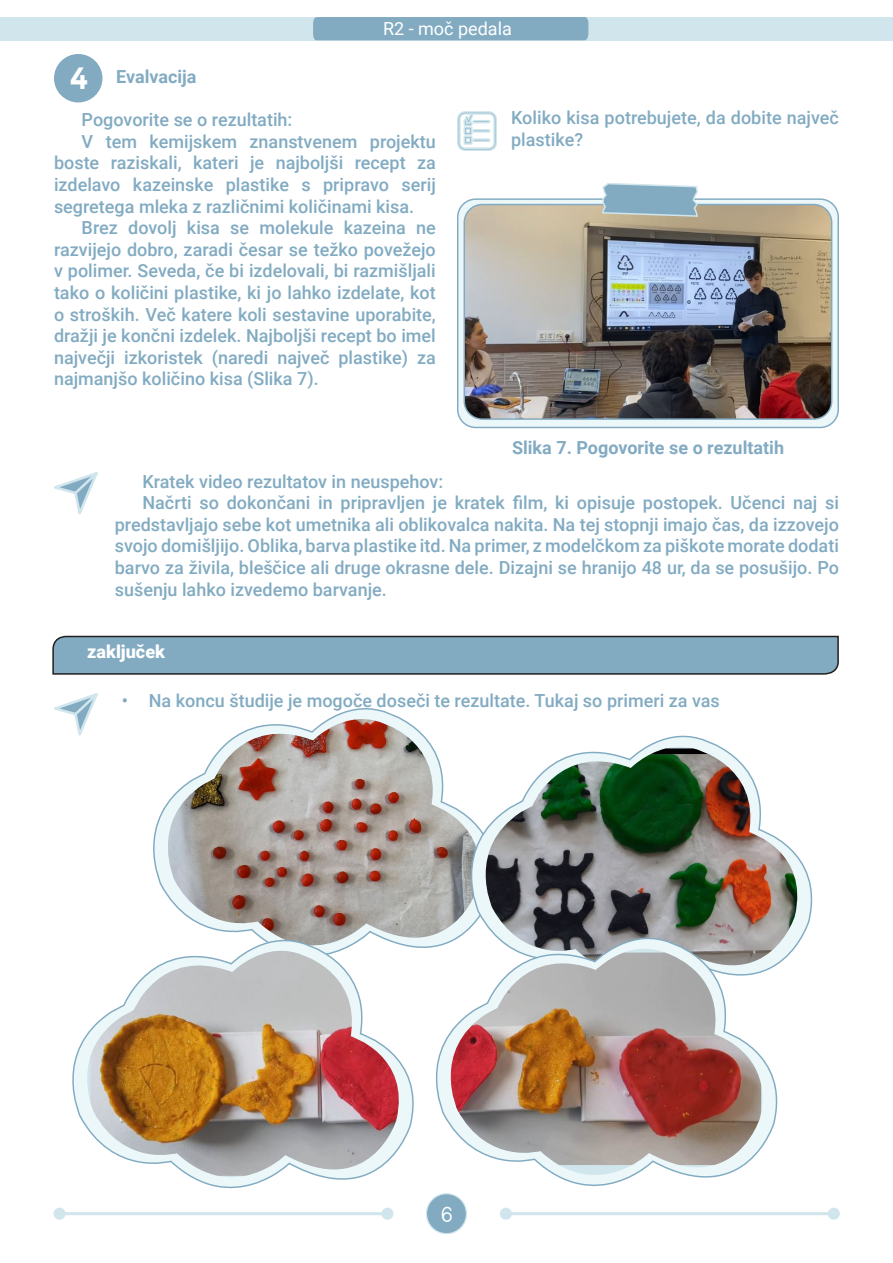
<style>
.page{position:relative;width:893px;height:1263px;background:#fff}
.page>*{position:absolute;margin:0;border:0;box-sizing:border-box;transform-origin:0 0}
.t1{font:900 29.55px "TG Neuramatica";color:#fff}
.t2{font:21px "TG Neuramatica";color:#fff}
.t3{font:500 18px/21.6px "Roboto";color:#82abc2;text-align:justify}
.t4{font:700 18px "Roboto";color:#82abc2}
.t5{font:18px "Roboto";color:#fff}
.t6{font:900 18px "Roboto";color:#fff}
</style>
<div class="page">
<div style="left:426px;top:1194px;width:40px;height:40px;background:#82abc2;border-radius:50%"></div>
<div style="left:426px;top:1193px;width:41px;height:41px;border:1px solid #d0e5ec;border-radius:50%"></div>
<div style="left:0;top:17px;width:893px;height:23px;background:#d0e5ec"></div>
<div style="left:312px;top:17px;width:277px;height:24px;background:#82abc2"></div>
<hr style="left:506px;top:1212px;width:328px;height:3px;background:#d0e5ec">
<svg style="left:500px;top:1208px;width:12px;height:12px"></svg>
<div style="left:828px;top:1208px;width:12px;height:12px;background:#d0e5ec;border-radius:50%"></div>
<div style="left:54px;top:54px;width:48px;height:48px;background:#82abc2;border-radius:50%"></div>
<svg style="left:457px;top:111px;width:40px;height:40px"></svg>
<div style="left:458px;top:199px;width:380px;height:228px;background:#ebf7f9;border-radius:18px"></div>
<div style="left:457px;top:198px;width:382px;height:230px;border:1px solid #82abc2;border-radius:18px"></div>
<img style="left:464px;top:205px;width:368px;height:214px">
<div style="left:464px;top:204px;width:368px;height:216px;border:1px solid #82abc2;border-radius:18px"></div>
<svg style="left:601px;top:183px;width:98px;height:35px;background:#98b7c5"></svg>
<svg style="left:54px;top:472px;width:44px;height:43px"></svg>
<svg style="left:52px;top:635px;width:787px;height:40px;background:#7ea2b7"></svg>
<svg style="left:54px;top:693px;width:44px;height:43px"></svg>
<svg style="left:153px;top:711px;width:246px;height:183px"></svg>
<img style="left:166px;top:717px;width:283px;height:214px">
<svg style="left:449px;top:735px;width:364px;height:194px"></svg>
<svg style="left:465px;top:738px;width:345px;height:204px"></svg>
<img style="left:484px;top:748px;width:315px;height:205px">
<svg style="left:414px;top:929px;width:377px;height:288px"></svg>
<svg style="left:430px;top:940px;width:345px;height:264px"></svg>
<img style="left:449px;top:952px;width:312px;height:213px">
<svg style="left:53px;top:931px;width:374px;height:288px"></svg>
<svg style="left:67px;top:942px;width:345px;height:264px"></svg>
<img style="left:91px;top:950px;width:309px;height:226px">
<p class="t5" style="left:383px;top:16px;width:130px">R2 - moč pedala</p>
<p class="t1" style="left:69px;top:58px;width:21px">4</p>
<p class="t4" style="left:116px;top:64px;width:82px">Evalvacija</p>
<p class="t3" style="left:82px;top:108px;width:212px">Pogovorite se o rezultatih:</p>
<p class="t3" style="left:54px;top:130px;width:383px;text-indent:28px">V tem kemijskem znanstvenem projektu boste raziskali, kateri je najboljši recept za izdelavo kazeinske plastike s pripravo serij segretega mleka z različnimi količinami kisa.</p>
<p class="t3" style="left:54px;top:216px;width:383px;text-indent:28px">Brez dovolj kisa se molekule kazeina ne razvijejo dobro, zaradi česar se težko povežejo v polimer. Seveda, če bi izdelovali, bi razmišljali tako o količini plastike, ki jo lahko izdelate, kot o stroških. Več katere koli sestavine uporabite, dražji je končni izdelek. Najboljši recept bo imel največji izkoristek (naredi največ plastike) za najmanjšo količino kisa (Slika 7).</p>
<p class="t3" style="left:511px;top:106px;width:329px">Koliko kisa potrebujete, da dobite največ plastike?</p>
<p class="t4" style="left:512px;top:435px;width:274px">Slika 7. Pogovorite se o rezultatih</p>
<p class="t3" style="left:142px;top:470px;width:302px">Kratek video rezultatov in neuspehov:</p>
<p class="t3" style="left:115px;top:491px;width:726px;text-indent:28px">Načrti so dokončani in pripravljen je kratek film, ki opisuje postopek. Učenci naj si predstavljajo sebe kot umetnika ali oblikovalca nakita. Na tej stopnji imajo čas, da izzovejo svojo domišljijo. Oblika, barva plastike itd. Na primer, z modelčkom za piškote morate dodati barvo za živila, bleščice ali druge okrasne dele. Dizajni se hranijo 48 ur, da se posušijo. Po sušenju lahko izvedemo barvanje.</p>
<p class="t6" style="left:87px;top:639px;width:79px">zaključek</p>
<p class="t3" style="left:122px;top:689px;width:599px">• Na koncu študije je mogoče doseči te rezultate. Tukaj so primeri za vas</p>
<p class="t2" style="left:441px;top:1200px;width:14px">6</p>
</div>
